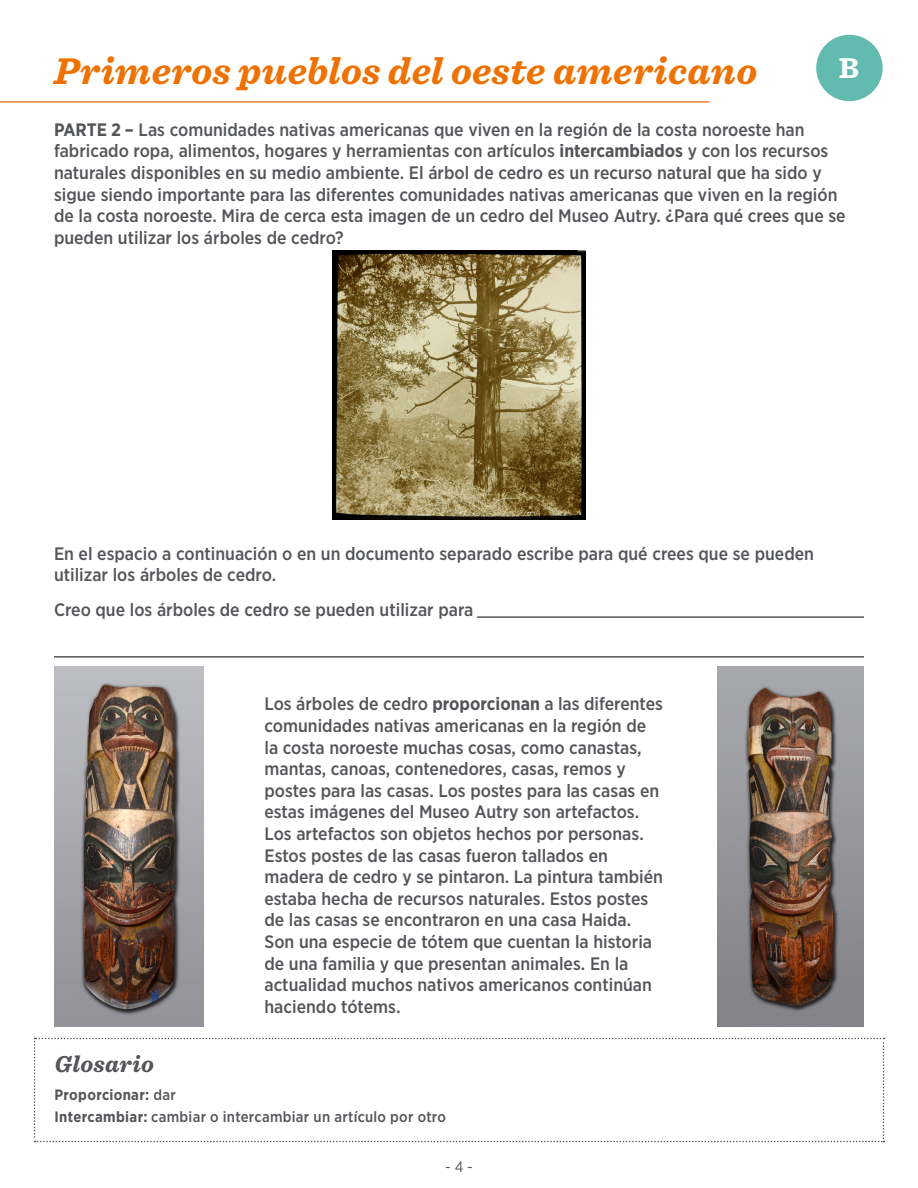
<style>
.page{position:relative;width:918px;height:1188px;background:#fff}
.page>*{position:absolute;margin:0;border:0;box-sizing:border-box;transform-origin:0 0}
.t1{font:italic 700 39px "Sentinel";letter-spacing:.01em;color:#ef7100}
._1_1_Header{font:700 30px "Sentinel";color:#fff}
._1_1_Header-2{font:italic 700 24px "Sentinel";letter-spacing:.015em;color:#535559}
.t2{font:500 18px/21.6px "Gotham Narrow";color:#535559}
._1_1_Header-3{font:500 15px "Gotham Narrow";letter-spacing:.02em;color:#535559}
._1_1_Header-4{font:700 15px "Gotham Narrow";letter-spacing:.02em;color:#535559}
.t3{font:15px "Gotham Narrow";color:#535559}
.s1{font-weight:700}
.s2{font-weight:500}
</style>
<div class="page">
<svg style="left:0;top:101px;width:710px;height:2px"></svg>
<img style="left:333px;top:250px;width:252px;height:270px">
<svg style="left:34px;top:1038px;width:851px;height:104px"></svg>
<img style="left:55px;top:667px;width:149px;height:360px">
<img style="left:717px;top:667px;width:147px;height:360px">
<div style="left:816px;top:35px;width:67px;height:66px;background:#63bbb0;border-radius:50%"></div>
<hr style="left:54px;top:656px;width:810px;height:2px;background:#535559">
<hr style="left:477px;top:616px;width:387px;height:2px;background:#535559">
<h1 class="t1" style="left:54px;top:40px;width:705px">Primeros pueblos del oeste americano</h1>
<p class="_1_1_Header" style="left:839px;top:44px;width:22px">B</p>
<p class="t2" style="left:54px;top:118px;width:793px"><span class="s1">PARTE 2 –</span> Las comunidades nativas americanas que viven en la región de la costa noroeste han fabricado ropa, alimentos, hogares y herramientas con artículos <span class="s1">intercambiados</span> y con los recursos naturales disponibles en su medio ambiente. El árbol de cedro es un recurso natural que ha sido y sigue siendo importante para las diferentes comunidades nativas americanas que viven en la región de la costa noroeste. Mira de cerca esta imagen de un cedro del Museo Autry. ¿Para qué crees que se pueden utilizar los árboles de cedro?</p>
<p class="t2" style="left:54px;top:542px;width:762px">En el espacio a continuación o en un documento separado escribe para qué crees que se pueden utilizar los árboles de cedro.</p>
<p class="t2" style="left:54px;top:599px;width:421px">Creo que los árboles de cedro se pueden utilizar para</p>
<p class="t2" style="left:264px;top:693px;width:400px">Los árboles de cedro <span class="s1">proporcionan</span> a las diferentes comunidades nativas americanas en la región de la costa noroeste muchas cosas, como canastas, mantas, canoas, contenedores, casas, remos y postes para las casas. Los postes para las casas en estas imágenes del Museo Autry son artefactos.<br>Los artefactos son objetos hechos por personas.<br>Estos postes de las casas fueron tallados en madera de cedro y se pintaron. La pintura también estaba hecha de recursos naturales. Estos postes de las casas se encontraron en una casa Haida.<br>Son una especie de tótem que cuentan la historia de una familia y que presentan animales. En la actualidad muchos nativos americanos continúan haciendo tótems.</p>
<p class="_1_1_Header-2" style="left:55px;top:1045px;width:101px">Glosario</p>
<p class="_1_1_Header-4" style="left:55px;top:1085px;width:123px">Proporcionar: <span class="s2">dar</span></p>
<p class="_1_1_Header-3" style="left:55px;top:1107px;width:393px"><span class="s1">Intercambiar:</span> cambiar o intercambiar un artículo por otro</p>
<p class="t3" style="left:445px;top:1157px;width:29px">- 4 -</p>
</div>
